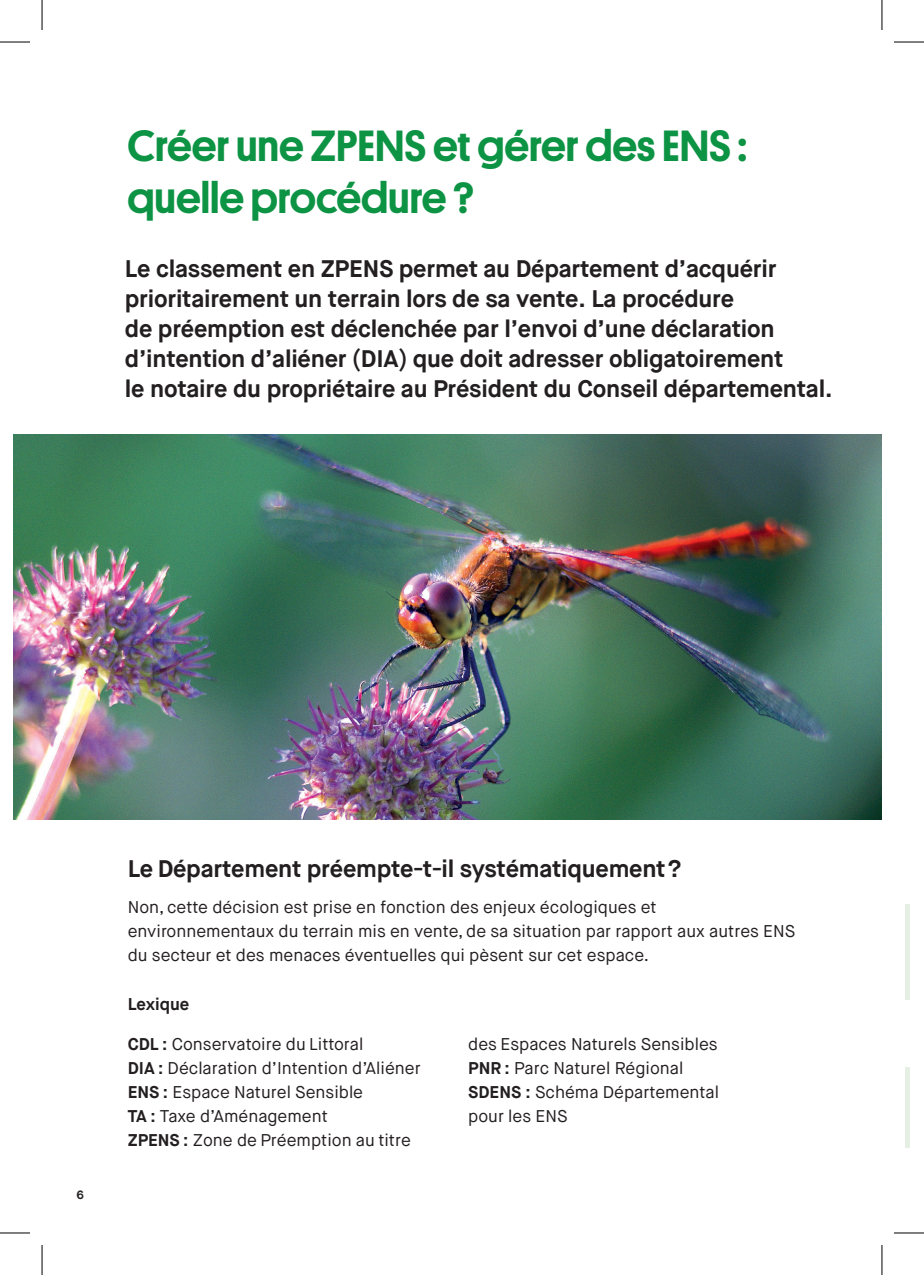
<style>
.page{position:relative;width:924px;height:1275px;background:#fff}
.page>*{position:absolute;margin:0;border:0;box-sizing:border-box;transform-origin:0 0}
.t1{font:500 44px/52px "Platform";color:#0d9344}
.t2{font:700 24px/30px "Maison Neue";letter-spacing:-.01em;color:#231f20}
.t3{font:17px/24px "Maison Neue";color:#231f20}
.t4{font:700 17px "Maison Neue";color:#231f20}
.t5{font:700 12px "Maison Neue";color:#231f20}
.s1{font-weight:700}
</style>
<div class="page">
<img style="left:14px;top:434px;width:867px;height:386px">
<div style="left:904px;top:904px;width:5px;height:95px;background:#e5efe4"></div>
<div style="left:904px;top:1067px;width:5px;height:81px;background:#e5efe4"></div>
<hr style="left:0;top:42px;width:30px;height:1px;background:#000">
<hr style="left:893px;top:42px;width:30px;height:1px;background:#000">
<hr style="left:0;top:1232px;width:30px;height:1px;background:#000">
<hr style="left:893px;top:1232px;width:30px;height:1px;background:#000">
<hr style="left:42px;top:0;width:1px;height:30px;background:#000">
<hr style="left:42px;top:1245px;width:1px;height:30px;background:#000">
<hr style="left:881px;top:0;width:1px;height:30px;background:#000">
<hr style="left:881px;top:1245px;width:1px;height:30px;background:#000">
<h1 class="t1" style="left:127px;top:117px;width:620px">Créer une ZPENS et gérer des ENS : quelle procédure ?</h1>
<p class="t2" style="left:125px;top:253px;width:708px">Le classement en ZPENS permet au Département d’acquérir prioritairement un terrain lors de sa vente. La procédure<br>de préemption est déclenchée par l’envoi d’une déclaration d’intention d’aliéner (DIA) que doit adresser obligatoirement<br>le notaire du propriétaire au Président du Conseil départemental.</p>
<p class="t5" style="left:77px;top:1187px;width:9px">6</p>
<h2 class="t2" style="left:128px;top:853px;width:555px">Le Département préempte-t-il systématiquement?</h2>
<p class="t3" style="left:128px;top:895px;width:668px">Non, cette décision est prise en fonction des enjeux écologiques et environnementaux du terrain mis en vente, de sa situation par rapport aux autres ENS du secteur et des menaces éventuelles qui pèsent sur cet espace.</p>
<p class="t4" style="left:128px;top:993px;width:63px">Lexique</p>
<p class="t3" style="left:128px;top:1032px;width:294px"><span class="s1">CDL :</span> Conservatoire du Littoral<br><span class="s1">DIA :</span> Déclaration d’Intention d’Aliéner<br><span class="s1">ENS :</span> Espace Naturel Sensible<br><span class="s1">TA :</span> Taxe d’Aménagement<br><span class="s1">ZPENS :</span> Zone de Préemption au titre</p>
<p class="t3" style="left:468px;top:1032px;width:252px">des Espaces Naturels Sensibles<br><span class="s1">PNR :</span> Parc Naturel Régional<br><span class="s1">SDENS :</span> Schéma Départemental pour les ENS</p>
</div>
